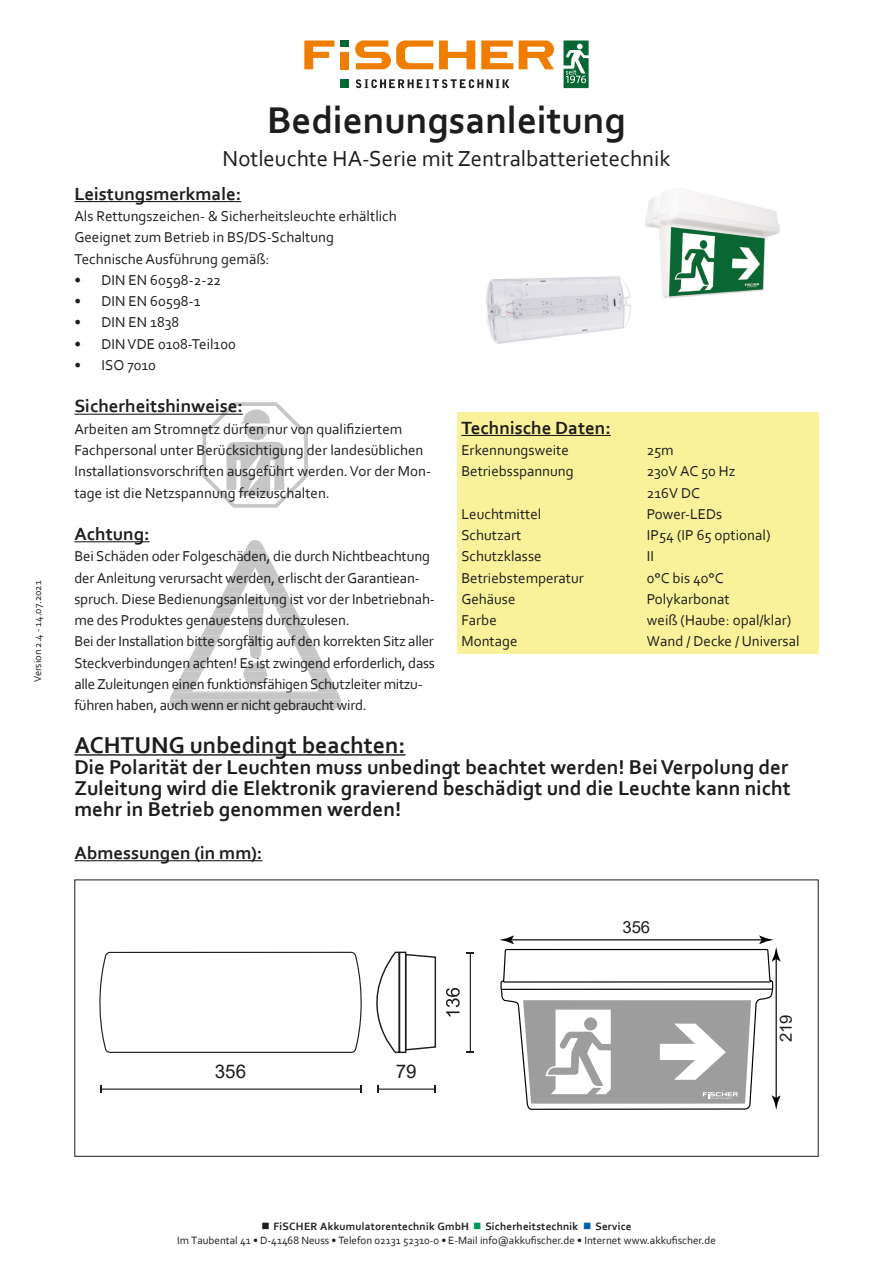
<style>
.page{position:relative;width:893px;height:1263px;background:#fff}
.page>*{position:absolute;margin:0;border:0;box-sizing:border-box;transform-origin:0 0}
.t1{font:700 39px "Corbel";color:#1d1d1b}
.t2{font:700 24px "Corbel";color:#1d1d1b}
.t3{font:22.8px "Corbel";color:#1d1d1b}
.t4{font:700 21px/21.3px "Corbel";color:#1d1d1b;text-align:justify}
.t5{font:18.75px "Arial";color:#1d1d1b}
.t6{font:700 18.6px "Corbel";color:#1d1d1b}
.t7{font:16.65px "Arial";color:#1d1d1b}
.t8{font:15px/21.3px "Corbel";color:#1d1d1b}
.t9{font:15px/21.3px "Corbel";letter-spacing:-.02em;color:#1d1d1b}
.t10{font:11.1px/14.2px "Corbel";color:#1d1d1b;text-align:center}
.t11{font:10.5px "Corbel";color:#1d1d1b}
.s1{font-weight:700}
.s2{color:#00955a}
.s3{color:#005da9}
</style>
<div class="page">
<div style="left:340px;top:41px;width:9px;height:6px;background:#066734"></div>
<svg style="left:304px;top:41px;width:30px;height:28px"></svg>
<div style="left:340px;top:52px;width:9px;height:17px;background:#ef7d00"></div>
<svg style="left:355px;top:41px;width:78px;height:28px"></svg>
<svg style="left:439px;top:41px;width:36px;height:28px"></svg>
<svg style="left:481px;top:41px;width:32px;height:28px"></svg>
<svg style="left:519px;top:41px;width:35px;height:28px"></svg>
<div style="left:340px;top:79px;width:9px;height:9px;background:#066734"></div>
<svg style="left:356px;top:79px;width:153px;height:9px"></svg>
<svg style="left:563px;top:41px;width:26px;height:47px"></svg>
<svg style="left:202px;top:402px;width:106px;height:106px"></svg>
<hr style="left:74px;top:201px;width:167px;height:1px;background:#1d1d1b">
<hr style="left:74px;top:414px;width:169px;height:1px;background:#1d1d1b">
<div style="left:457px;top:412px;width:362px;height:241px;background:#faf29b"></div>
<hr style="left:461px;top:435px;width:150px;height:1px;background:#1d1d1b">
<hr style="left:74px;top:754px;width:332px;height:2px;background:#1d1d1b">
<hr style="left:74px;top:860px;width:188px;height:1px;background:#1d1d1b">
<hr style="left:74px;top:541px;width:76px;height:1px;background:#1d1d1b">
<svg style="left:170px;top:540px;width:171px;height:170px"></svg>
<img style="left:488px;top:276px;width:138px;height:9px">
<img style="left:486px;top:285px;width:145px;height:59px">
<img style="left:645px;top:188px;width:135px;height:110px">
<img style="left:645px;top:242px;width:10px;height:56px">
<svg style="left:500px;top:935px;width:281px;height:175px"></svg>
<svg style="left:99px;top:951px;width:338px;height:103px"></svg>
<hr style="left:470px;top:953px;width:1px;height:99px;background:#1d1d1b">
<hr style="left:378px;top:1088px;width:57px;height:2px;background:#1d1d1b">
<hr style="left:101px;top:1088px;width:260px;height:2px;background:#1d1d1b">
<svg style="left:446px;top:988px;width:14px;height:28px"></svg>
<p class="t11" style="left:31px;top:682px;width:103px;rotate:-90deg">Version 2.4 - 14.07.2021</p>
<h1 class="t1" style="left:267px;top:96px;width:360px">Bedienungsanleitung</h1>
<h3 class="t3" style="left:222px;top:144px;width:449px">Notleuchte HA-Serie mit Zentralbatterietechnik</h3>
<p class="t6" style="left:74px;top:182px;width:168px">Leistungsmerkmale:</p>
<p class="t8" style="left:74px;top:205px;width:324px">Als Rettungszeichen- &amp; Sicherheitsleuchte erhältlich<br>Geeignet zum Betrieb in BS/DS-Schaltung<br>Technische Ausführung gemäß:</p>
<p class="t8" style="left:74px;top:269px;width:148px">• DIN EN 60598-2-22</p>
<p class="t8" style="left:74px;top:290px;width:127px">• DIN EN 60598-1</p>
<p class="t8" style="left:74px;top:311px;width:106px">• DIN EN 1838</p>
<p class="t8" style="left:74px;top:333px;width:163px">• DIN VDE 0108-Teil100</p>
<p class="t8" style="left:74px;top:354px;width:83px">• ISO 7010</p>
<p class="t6" style="left:74px;top:395px;width:170px">Sicherheitshinweise:</p>
<p class="t8" style="left:74px;top:418px;width:358px">Arbeiten am Stromnetz dürfen nur von qualifiziertem Fachpersonal unter Berücksichtigung der landesüblichen Installationsvorschriften ausgeführt werden. Vor der Mon&shy;tage ist die Netzspannung freizuschalten.</p>
<p class="t6" style="left:461px;top:416px;width:151px">Technische Daten:</p>
<p class="t8" style="left:461px;top:439px;width:114px">Erkennungsweite<br>Betriebsspannung</p>
<p class="t8" style="left:461px;top:503px;width:124px">Leuchtmittel<br>Schutzart<br>Schutzklasse<br>Betriebstemperatur<br>Gehäuse<br>Farbe<br>Montage</p>
<p class="t6" style="left:74px;top:522px;width:77px">Achtung:</p>
<p class="t8" style="left:74px;top:545px;width:357px">Bei Schäden oder Folgeschäden, die durch Nichtbeachtung der Anleitung verursacht werden, erlischt der Garantiean-</p>
<p class="t9" style="left:74px;top:588px;width:362px">spruch. Diese Bedienungsanleitung ist vor der Inbetriebnah&shy;me des Produktes genauestens durchzulesen.<br>Bei der Installation bitte sorgfältig auf den korrekten Sitz aller Steckverbindungen achten! Es ist zwingend erforderlich, dass alle Zuleitungen einen funktionsfähigen Schutzleiter mitzu-</p>
<p class="t9" style="left:74px;top:694px;width:294px">führen haben, auch wenn er nicht gebraucht wird.</p>
<p class="t8" style="left:647px;top:439px;width:154px">25m<br>230V AC 50 Hz<br>216V DC<br>Power-LEDs<br>IP54 (IP 65 optional)<br>II<br>0°C bis 40°C<br>Polykarbonat<br>weiß (Haube: opal/klar)<br>Wand / Decke / Universal</p>
<h2 class="t2" style="left:74px;top:730px;width:333px">ACHTUNG unbedingt beachten:</h2>
<h3 class="t4" style="left:74px;top:756px;width:718px">Die Polarität der Leuchten muss unbedingt beachtet werden! Bei Verpolung der Zuleitung wird die Elektronik gravierend beschädigt und die Leuchte kann nicht mehr in Betrieb genommen werden!</h3>
<p class="t6" style="left:74px;top:841px;width:190px">Abmessungen (in mm):</p>
<p class="t7" style="left:622px;top:915px;width:29px">356</p>
<p class="t5" style="left:215px;top:1059px;width:33px">356</p>
<p class="t5" style="left:396px;top:1059px;width:22px">79</p>
<p class="t7" style="left:774px;top:1042px;width:29px;rotate:-90deg">219</p>
<p class="t10" style="left:177px;top:1218px;width:540px">■ <span class="s1">FiSCHER Akkumulatorentechnik GmbH</span> <span class="s2">■</span> <span class="s1">Sicherheitstechnik</span> <span class="s3">■</span> <span class="s1">Service<br></span>Im Taubental 41 • D-41468 Neuss • Telefon 02131 52310-0 • E-Mail info@akkufischer.de • Internet www.akkufischer.de</p>
</div>
